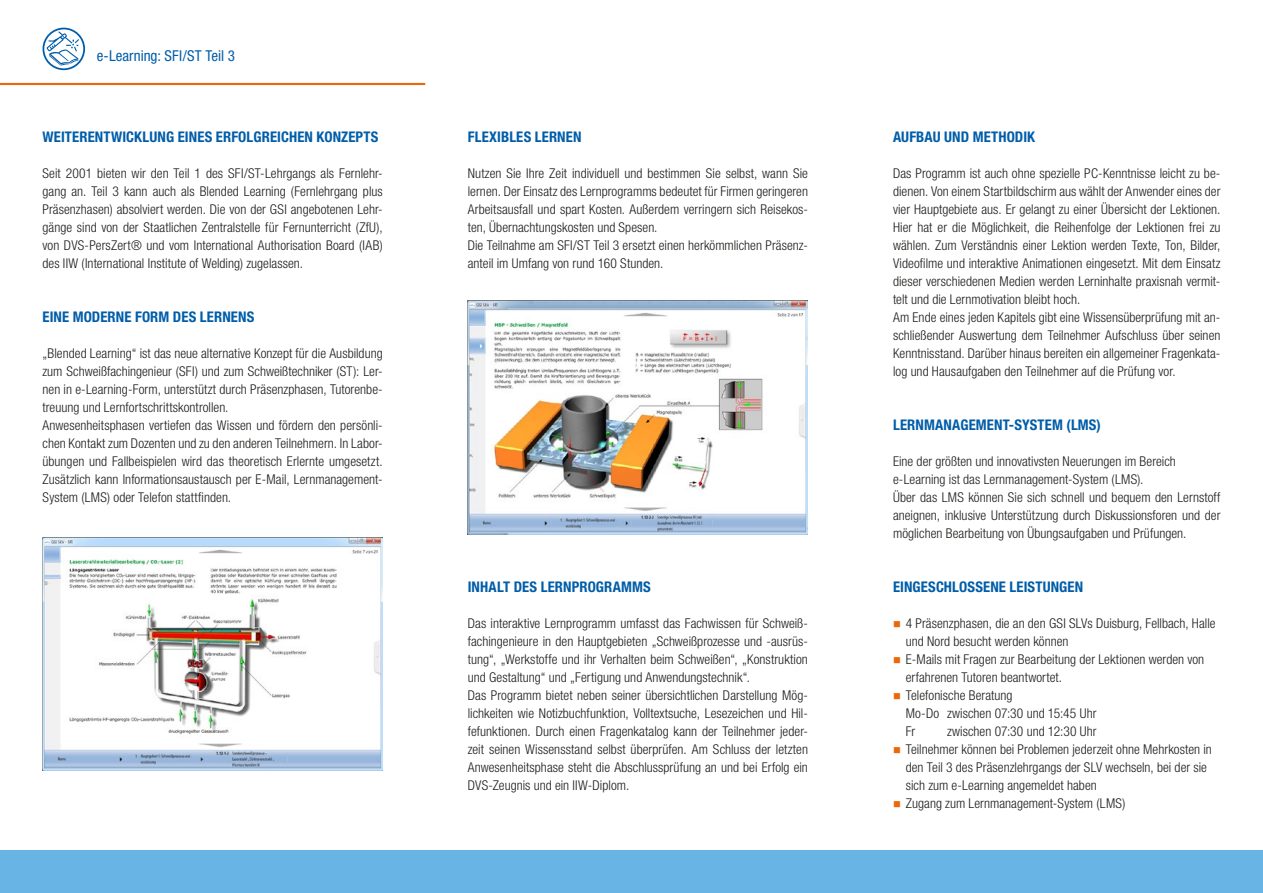
<style>
.page{position:relative;width:1263px;height:893px;background:#fff}
.page>*{position:absolute;margin:0;border:0;box-sizing:border-box;transform-origin:0 0}
.t1{font:condensed 15px "Helvetica Neue LT Std";color:#005da9}
.t2{font:700 condensed 14.7px "Helvetica Neue LT Std";letter-spacing:.01em;color:#005da9}
.t3{font:300 condensed 13.5px/18px "Helvetica Neue LT Std";letter-spacing:.005em;color:#1d1d1b}
</style>
<div class="page">
<div style="left:43px;top:28px;width:42px;height:42px;border:2px solid #005da9;border-radius:50%"></div>
<svg style="left:47px;top:31px;width:32px;height:35px"></svg>
<div style="left:0;top:850px;width:1263px;height:43px;background:#68b5e5"></div>
<hr style="left:0;top:83px;width:425px;height:2px;background:#ec6708">
<img style="left:43px;top:537px;width:340px;height:234px">
<img style="left:468px;top:301px;width:340px;height:233px">
<p class="t1" style="left:97px;top:47px;width:140px">e-Learning: SFI/ST Teil 3</p>
<p class="t2" style="left:43px;top:128px;width:337px">WEITERENTWICKLUNG EINES ERFOLGREICHEN KONZEPTS</p>
<p class="t3" style="left:43px;top:164px;width:342px;text-align:justify">Seit 2001 bieten wir den Teil 1 des SFI/ST-Lehrgangs als Fernlehr&shy;gang an. Teil 3 kann auch als Blended Learning (Fernlehrgang plus Präsenzhasen) absolviert werden. Die von der GSI angebotenen Lehr&shy;gänge sind von der Staatlichen Zentralstelle für Fernunterricht (ZfU), von DVS-PersZert® und vom International Authorisation Board (IAB) des IIW (International Institute of Welding) zugelassen.</p>
<p class="t2" style="left:43px;top:308px;width:213px">EINE MODERNE FORM DES LERNENS</p>
<p class="t3" style="left:43px;top:344px;width:342px">„Blended Learning“ ist das neue alternative Konzept für die Ausbildung zum Schweißfachingenieur (SFI) und zum Schweißtechniker (ST): Ler&shy;nen in e-Learning-Form, unterstützt durch Präsenzphasen, Tutorenbe&shy;treuung und Lernfortschrittskontrollen.<br>Anwesenheitsphasen vertiefen das Wissen und fördern den persönli&shy;chen Kontakt zum Dozenten und zu den anderen Teilnehmern. In Labor&shy;übungen und Fallbeispielen wird das theoretisch Erlernte umgesetzt.<br>Zusätzlich kann Informationsaustausch per E-Mail, Lernmanagement-System (LMS) oder Telefon stattfinden.</p>
<p class="t2" style="left:468px;top:128px;width:115px">FLEXIBLES LERNEN</p>
<p class="t3" style="left:468px;top:164px;width:342px">Nutzen Sie Ihre Zeit individuell und bestimmen Sie selbst, wann Sie lernen. Der Einsatz des Lernprogramms bedeutet für Firmen geringeren Arbeitsausfall und spart Kosten. Außerdem verringern sich Reisekos&shy;ten, Übernachtungskosten und Spesen.<br>Die Teilnahme am SFI/ST Teil 3 ersetzt einen herkömmlichen Präsenz&shy;anteil im Umfang von rund 160 Stunden.</p>
<p class="t2" style="left:468px;top:578px;width:185px">INHALT DES LERNPROGRAMMS</p>
<p class="t3" style="left:468px;top:614px;width:342px">Das interaktive Lernprogramm umfasst das Fachwissen für Schweiß&shy;fachingenieure in den Hauptgebieten „Schweißprozesse und -ausrüs&shy;tung“, „Werkstoffe und ihr Verhalten beim Schweißen“, „Konstruktion und Gestaltung“ und „Fertigung und Anwendungstechnik“.<br>Das Programm bietet neben seiner übersichtlichen Darstellung Mög&shy;lichkeiten wie Notizbuchfunktion, Volltextsuche, Lesezeichen und Hil&shy;fefunktionen. Durch einen Fragenkatalog kann der Teilnehmer jeder&shy;zeit seinen Wissensstand selbst überprüfen. Am Schluss der letzten Anwesenheitsphase steht die Abschlussprüfung an und bei Erfolg ein DVS-Zeugnis und ein IIW-Diplom.</p>
<p class="t2" style="left:893px;top:128px;width:144px">AUFBAU UND METHODIK</p>
<p class="t3" style="left:893px;top:164px;width:329px">Das Programm ist auch ohne spezielle PC-Kenntnisse leicht zu be&shy;dienen. Von einem Startbildschirm aus wählt der Anwender eines der vier Hauptgebiete aus. Er gelangt zu einer Übersicht der Lektionen.<br>Hier hat er die Möglichkeit, die Reihenfolge der Lektionen frei zu wählen. Zum Verständnis einer Lektion werden Texte, Ton, Bilder, Videofilme und interaktive Animationen eingesetzt. Mit dem Einsatz dieser verschiedenen Medien werden Lerninhalte praxisnah vermit&shy;telt und die Lernmotivation bleibt hoch.<br>Am Ende eines jeden Kapitels gibt eine Wissensüberprüfung mit an&shy;schließender Auswertung dem Teilnehmer Aufschluss über seinen Kenntnisstand. Darüber hinaus bereiten ein allgemeiner Fragenkata&shy;log und Hausaufgaben den Teilnehmer auf die Prüfung vor.</p>
<p class="t2" style="left:893px;top:416px;width:209px">LERNMANAGEMENT-SYSTEM (LMS)</p>
<p class="t3" style="left:893px;top:452px;width:329px">Eine der größten und innovativsten Neuerungen im Bereich e-Learning ist das Lernmanagement-System (LMS).<br>Über das LMS können Sie sich schnell und bequem den Lernstoff aneignen, inklusive Unterstützung durch Diskussionsforen und der möglichen Bearbeitung von Übungsaufgaben und Prüfungen.</p>
<p class="t2" style="left:893px;top:578px;width:192px">EINGESCHLOSSENE LEISTUNGEN</p>
<p class="t3" style="left:906px;top:614px;width:311px">4 Präsenzphasen, die an den GSI SLVs Duisburg, Fellbach, Halle und Nord besucht werden können<br>E-Mails mit Fragen zur Bearbeitung der Lektionen werden von erfahrenen Tutoren beantwortet.<br>Telefonische Beratung<br>Mo-Do zwischen 07:30 und 15:45 Uhr<br>Fr</p>
<p class="t3" style="left:906px;top:722px;width:308px;text-indent:41px">zwischen 07:30 und 12:30 Uhr<br>Teilnehmer können bei Problemen jederzeit ohne Mehrkosten in den Teil 3 des Präsenzlehrgangs der SLV wechseln, bei der sie sich zum e-Learning angemeldet haben<br>Zugang zum Lernmanagement-System (LMS)</p>
</div>
